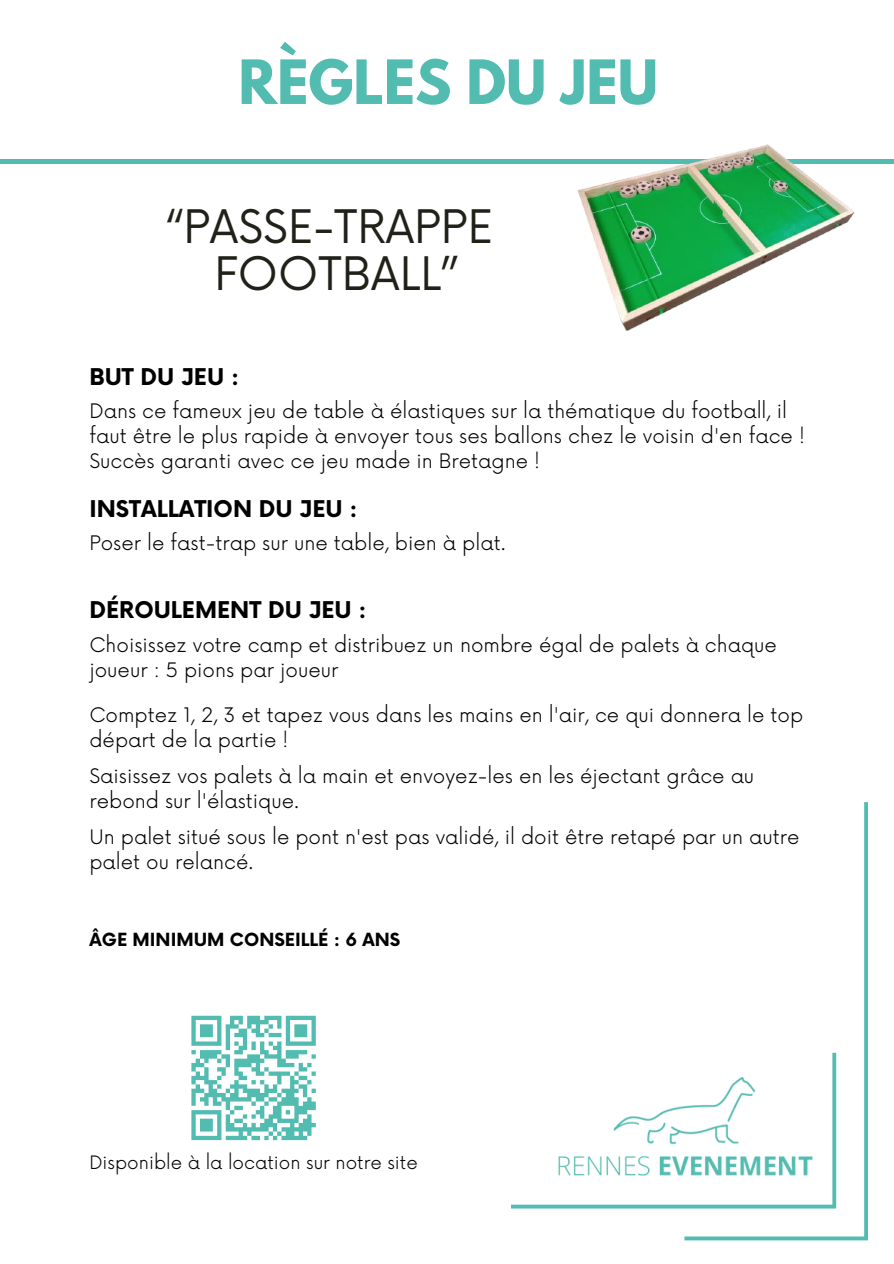
<style>
.page{position:relative;width:894px;height:1264px;background:#fff}
.page>*{position:absolute;margin:0;border:0;box-sizing:border-box;transform-origin:0 0}
.t1{font:700 54px "League Spartan";color:#53bcb0}
.t2{font:45px/47.2px "Now";color:#202219;text-align:center}
.t3{font:700 22.5px "Now";color:#000}
.t4{font:300 19.5px/24.8px "Now";color:#000}
.t5{font:300 18px "Now";color:#000}
.t6{font:700 17.7px "Now";color:#000}
</style>
<div class="page">
<svg style="left:684px;top:802px;width:183px;height:438px"></svg>
<svg style="left:511px;top:1052px;width:324px;height:156px"></svg>
<img style="left:556px;top:1077px;width:256px;height:105px">
<div style="left:0;top:159px;width:893px;height:5px;background:#53bcb0"></div>
<svg style="left:191px;top:1015px;width:125px;height:126px"></svg>
<img style="left:572px;top:120px;width:294px;height:226px;border-radius:19px">
<h1 class="t1" style="left:238px;top:55px;width:421px">RÈGLES DU JEU</h1>
<h2 class="t2" style="left:166px;top:205px;width:329px">“PASSE-TRAPPE<br>FOOTBALL”</h2>
<p class="t3" style="left:89px;top:365px;width:151px">BUT DU JEU :</p>
<p class="t4" style="left:89px;top:399px;width:716px">Dans ce fameux jeu de table à élastiques sur la thématique du football, il faut être le plus rapide à envoyer tous ses ballons chez le voisin d'en face !<br>Succès garanti avec ce jeu made in Bretagne !</p>
<p class="t3" style="left:89px;top:496px;width:269px">INSTALLATION DU JEU :</p>
<p class="t4" style="left:89px;top:531px;width:418px">Poser le fast-trap sur une table, bien à plat.</p>
<p class="t3" style="left:89px;top:598px;width:278px">DÉROULEMENT DU JEU :</p>
<p class="t4" style="left:89px;top:633px;width:689px">Choisissez votre camp et distribuez un nombre égal de palets à chaque joueur : 5 pions par joueur</p>
<p class="t4" style="left:89px;top:703px;width:715px">Comptez 1, 2, 3 et tapez vous dans les mains en l'air, ce qui donnera le top départ de la partie !</p>
<p class="t4" style="left:89px;top:764px;width:666px">Saisissez vos palets à la main et envoyez-les en les éjectant grâce au rebond sur l'élastique.</p>
<p class="t4" style="left:89px;top:825px;width:711px">Un palet situé sous le pont n'est pas validé, il doit être retapé par un autre palet ou relancé.</p>
<p class="t6" style="left:89px;top:929px;width:312px">ÂGE MINIMUM CONSEILLÉ : 6 ANS</p>
<p class="t5" style="left:89px;top:1152px;width:330px">Disponible à la location sur notre site</p>
</div>
